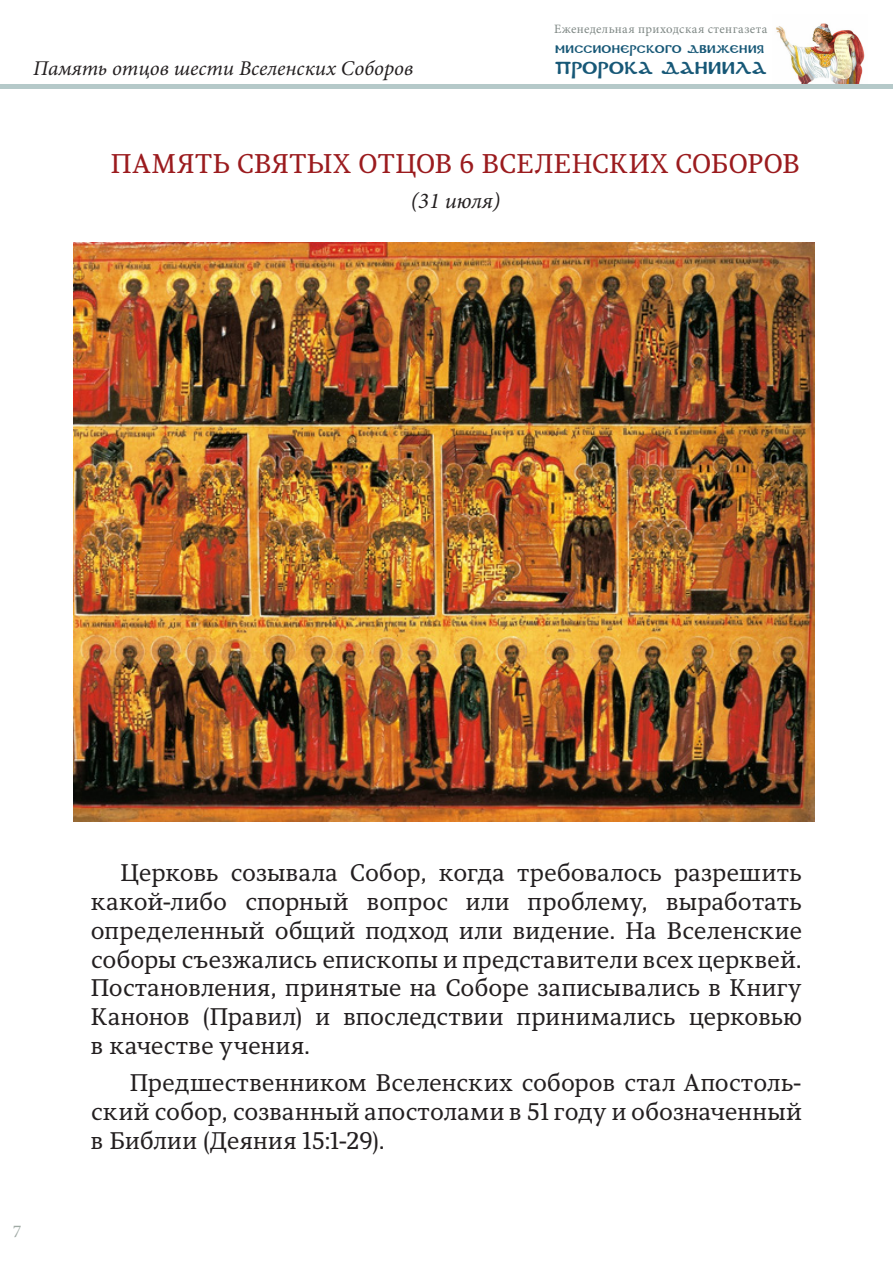
<style>
.page{position:relative;width:893px;height:1263px;background:#fff}
.page>*{position:absolute;margin:0;border:0;box-sizing:border-box;transform-origin:0 0}
.Автор_Толкования{font:27px "Gregor";letter-spacing:.015em;color:#9b1b1e}
.Осн_текст{font:24px/28.8px "Gregor";letter-spacing:.005em;color:#231f20;text-align:justify}
.Автор_Толкования-2{font:italic 22.5px "Minion Pro";letter-spacing:-.005em;color:#231f20}
.t1{font:italic 21px "Minion Pro";color:#231f20}
.t2{font:18px "Minion Pro";color:#9fa9a4}
.t3{font:17.1px "DS Coptic";letter-spacing:.01em;color:#175877}
.t4{font:12.75px "Minion Pro";letter-spacing:.03em;color:#7f8885}
.t5{font:10.95px "DS Coptic";letter-spacing:.025em;color:#175877}
</style>
<div class="page">
<img style="left:776px;top:23px;width:89px;height:61px">
<div style="left:0;top:84px;width:893px;height:5px;background:#b5c9c9"></div>
<img style="left:73px;top:243px;width:742px;height:579px">
<p class="t1" style="left:33px;top:54px;width:382px">Память отцов шести Вселенских Соборов</p>
<p class="t4" style="left:554px;top:21px;width:215px">Еженедельная приходская стенгазета</p>
<p class="t5" style="left:555px;top:42px;width:210px">Миссионерского движения</p>
<p class="t3" style="left:555px;top:57px;width:213px">ПРОРОКА ДАНИИЛА</p>
<p class="Автор_Толкования" style="left:111px;top:148px;width:691px">ПАМЯТЬ СВЯТЫХ ОТЦОВ 6 ВСЕЛЕНСКИХ СОБОРОВ</p>
<p class="Автор_Толкования-2" style="left:411px;top:185px;width:91px">(31 июля)</p>
<p class="t2" style="left:13px;top:1219px;width:10px">7</p>
<p class="Осн_текст" style="left:91px;top:859px;width:713px;text-indent:30px">Церковь созывала Собор, когда требовалось разрешить какой-либо спорный вопрос или проблему, выработать определенный общий подход или видение. На Вселенские соборы съезжались епископы и представители всех церквей.<br>Постановления, принятые на Соборе записывались в Книгу Канонов (Правил) и впоследствии принимались церковью в качестве учения.</p>
<p class="Осн_текст" style="left:91px;top:1069px;width:713px;text-indent:39px">Предшественником Вселенских соборов стал Апостоль&shy;ский собор, созванный апостолами в 51 году и обозначенный в Библии (Деяния 15:1-29).</p>
</div>
